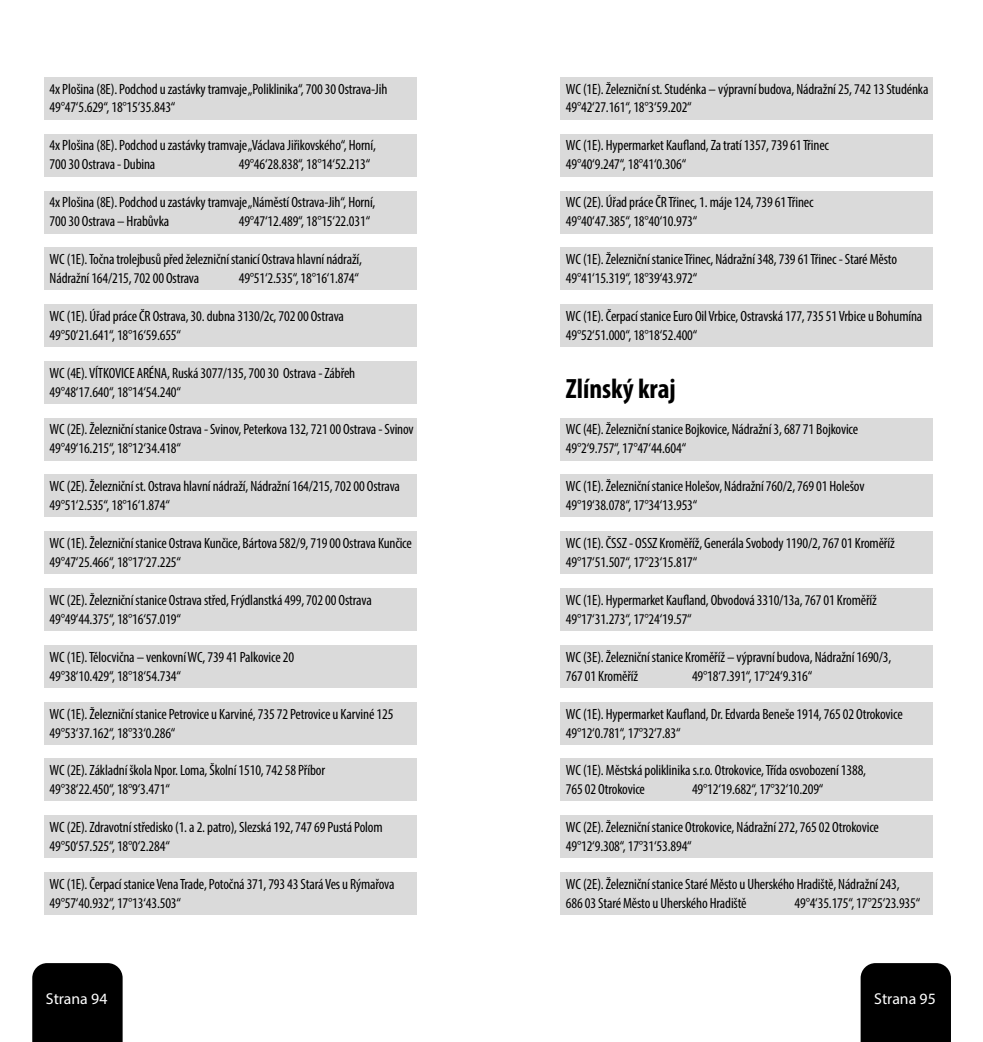
<style>
.page{position:relative;width:983px;height:1042px;background:#fff}
.page>*{position:absolute;margin:0;border:0;box-sizing:border-box;transform-origin:0 0}
.t1{font:700 condensed 28px "Myriad Pro";color:#000}
.t2{font:15.75px "Myriad Pro";color:#fff}
.t3{font:condensed 14.88px/18.9px "Myriad Pro";letter-spacing:-.01em;color:#000}
</style>
<div class="page">
<div style="left:860px;top:963px;width:90px;height:79px;background:#000"></div>
<div style="left:32px;top:963px;width:91px;height:79px;background:#000"></div>
<div style="left:44px;top:872px;width:373px;height:42px;background:#dadada"></div>
<div style="left:44px;top:77px;width:373px;height:43px;background:#dadada"></div>
<div style="left:44px;top:134px;width:373px;height:43px;background:#dadada"></div>
<div style="left:44px;top:191px;width:373px;height:42px;background:#dadada"></div>
<div style="left:44px;top:248px;width:373px;height:42px;background:#dadada"></div>
<div style="left:44px;top:304px;width:373px;height:43px;background:#dadada"></div>
<div style="left:44px;top:361px;width:373px;height:43px;background:#dadada"></div>
<div style="left:44px;top:418px;width:373px;height:42px;background:#dadada"></div>
<div style="left:44px;top:475px;width:373px;height:42px;background:#dadada"></div>
<div style="left:44px;top:531px;width:373px;height:43px;background:#dadada"></div>
<div style="left:44px;top:588px;width:373px;height:43px;background:#dadada"></div>
<div style="left:44px;top:645px;width:373px;height:42px;background:#dadada"></div>
<div style="left:44px;top:702px;width:373px;height:42px;background:#dadada"></div>
<div style="left:44px;top:758px;width:373px;height:43px;background:#dadada"></div>
<div style="left:44px;top:815px;width:373px;height:43px;background:#dadada"></div>
<div style="left:560px;top:77px;width:373px;height:43px;background:#dadada"></div>
<div style="left:560px;top:134px;width:373px;height:43px;background:#dadada"></div>
<div style="left:560px;top:191px;width:373px;height:42px;background:#dadada"></div>
<div style="left:560px;top:248px;width:373px;height:42px;background:#dadada"></div>
<div style="left:560px;top:304px;width:373px;height:43px;background:#dadada"></div>
<div style="left:560px;top:418px;width:373px;height:42px;background:#dadada"></div>
<div style="left:560px;top:475px;width:373px;height:42px;background:#dadada"></div>
<div style="left:560px;top:531px;width:373px;height:43px;background:#dadada"></div>
<div style="left:560px;top:588px;width:373px;height:43px;background:#dadada"></div>
<div style="left:560px;top:645px;width:373px;height:42px;background:#dadada"></div>
<div style="left:560px;top:702px;width:373px;height:42px;background:#dadada"></div>
<div style="left:560px;top:758px;width:373px;height:43px;background:#dadada"></div>
<div style="left:560px;top:815px;width:373px;height:43px;background:#dadada"></div>
<div style="left:560px;top:872px;width:373px;height:42px;background:#dadada"></div>
<p class="t3" style="left:50px;top:79px;width:339px">4x Plošina (8E). Podchod u zastávky tramvaje „Poliklinika“, 700 30 Ostrava-Jih<br>49°47‘5.629“, 18°15‘35.843“</p>
<p class="t3" style="left:50px;top:136px;width:328px">4x Plošina (8E). Podchod u zastávky tramvaje „Václava Jiřikovského“, Horní,<br>700 30 Ostrava - Dubina</p>
<p class="t3" style="left:239px;top:155px;width:133px">49°46‘28.838“, 18°14‘52.213“</p>
<p class="t3" style="left:50px;top:193px;width:327px">4x Plošina (8E). Podchod u zastávky tramvaje „Náměstí Ostrava-Jih“, Horní,<br>700 30 Ostrava – Hrabůvka</p>
<p class="t3" style="left:239px;top:212px;width:133px">49°47‘12.489“, 18°15‘22.031“</p>
<p class="t3" style="left:50px;top:249px;width:314px">WC (1E). Točna trolejbusů před železniční stanicí Ostrava hlavní nádraží,<br>Nádražní 164/215, 702 00 Ostrava</p>
<p class="t3" style="left:239px;top:268px;width:122px">49°51‘2.535“, 18°16‘1.874“</p>
<p class="t3" style="left:50px;top:306px;width:296px">WC (1E). Úřad práce ČR Ostrava, 30. dubna 3130/2c, 702 00 Ostrava<br>49°50‘21.641“, 18°16‘59.655“</p>
<p class="t3" style="left:50px;top:363px;width:307px">WC (4E). VÍTKOVICE ARÉNA, Ruská 3077/135, 700 30 Ostrava - Zábřeh<br>49°48‘17.640“, 18°14‘54.240“</p>
<p class="t3" style="left:50px;top:420px;width:365px">WC (2E). Železniční stanice Ostrava - Svinov, Peterkova 132, 721 00 Ostrava - Svinov<br>49°49‘16.215“, 18°12‘34.418“</p>
<p class="t3" style="left:50px;top:477px;width:352px">WC (2E). Železniční st. Ostrava hlavní nádraží, Nádražní 164/215, 702 00 Ostrava<br>49°51‘2.535“, 18°16‘1.874“</p>
<p class="t3" style="left:50px;top:533px;width:364px">WC (1E). Železniční stanice Ostrava Kunčice, Bártova 582/9, 719 00 Ostrava Kunčice<br>49°47‘25.466“, 18°17‘27.225“</p>
<p class="t3" style="left:50px;top:590px;width:323px">WC (2E). Železniční stanice Ostrava střed, Frýdlanstká 499, 702 00 Ostrava<br>49°49‘44.375“, 18°16‘57.019“</p>
<p class="t3" style="left:50px;top:647px;width:246px">WC (1E). Tělocvična – venkovní WC, 739 41 Palkovice 20<br>49°38‘10.429“, 18°18‘54.734“</p>
<p class="t3" style="left:50px;top:704px;width:345px">WC (1E). Železniční stanice Petrovice u Karviné, 735 72 Petrovice u Karviné 125<br>49°53‘37.162“, 18°33‘0.286“</p>
<p class="t3" style="left:50px;top:761px;width:277px">WC (2E). Základní škola Npor. Loma, Školní 1510, 742 58 Příbor<br>49°38‘22.450“, 18°9‘3.471“</p>
<p class="t3" style="left:50px;top:817px;width:334px">WC (2E). Zdravotní středisko (1. a 2. patro), Slezská 192, 747 69 Pustá Polom<br>49°50‘57.525“, 18°0‘2.284“</p>
<p class="t3" style="left:50px;top:874px;width:346px">WC (1E). Čerpací stanice Vena Trade, Potočná 371, 793 43 Stará Ves u Rýmařova<br>49°57‘40.932“, 17°13‘43.503“</p>
<p class="t3" style="left:566px;top:79px;width:364px">WC (1E). Železniční st. Studénka – výpravní budova, Nádražní 25, 742 13 Studénka<br>49°42‘27.161“, 18°3‘59.202“</p>
<p class="t3" style="left:566px;top:136px;width:264px">WC (1E). Hypermarket Kaufland, Za tratí 1357, 739 61 Třinec<br>49°40‘9.247“, 18°41‘0.306“</p>
<p class="t3" style="left:566px;top:193px;width:249px">WC (2E). Úřad práce ČR Třinec, 1. máje 124, 739 61 Třinec<br>49°40‘47.385“, 18°40‘10.973“</p>
<p class="t3" style="left:566px;top:249px;width:332px">WC (1E). Železniční stanice Třinec, Nádražní 348, 739 61 Třinec - Staré Město<br>49°41‘15.319“, 18°39‘43.972“</p>
<p class="t3" style="left:566px;top:306px;width:358px">WC (1E). Čerpací stanice Euro Oil Vrbice, Ostravská 177, 735 51 Vrbice u Bohumína<br>49°52‘51.000“, 18°18‘52.400“</p>
<h1 class="t1" style="left:566px;top:371px;width:111px">Zlínský kraj</h1>
<p class="t3" style="left:566px;top:420px;width:294px">WC (4E). Železniční stanice Bojkovice, Nádražní 3, 687 71 Bojkovice<br>49°2‘9.757“, 17°47‘44.604“</p>
<p class="t3" style="left:566px;top:477px;width:300px">WC (1E). Železniční stanice Holešov, Nádražní 760/2, 769 01 Holešov<br>49°19‘38.078“, 17°34‘13.953“</p>
<p class="t3" style="left:566px;top:533px;width:330px">WC (1E). ČSSZ - OSSZ Kroměříž, Generála Svobody 1190/2, 767 01 Kroměříž<br>49°17‘51.507“, 17°23‘15.817“</p>
<p class="t3" style="left:566px;top:590px;width:312px">WC (1E). Hypermarket Kaufland, Obvodová 3310/13a, 767 01 Kroměříž<br>49°17‘31.273“, 17°24‘19.57“</p>
<p class="t3" style="left:566px;top:647px;width:327px">WC (3E). Železniční stanice Kroměříž – výpravní budova, Nádražní 1690/3,<br>767 01 Kroměříž</p>
<p class="t3" style="left:692px;top:666px;width:122px">49°18‘7.391“, 17°24‘9.316“</p>
<p class="t3" style="left:566px;top:704px;width:338px">WC (1E). Hypermarket Kaufland, Dr. Edvarda Beneše 1914, 765 02 Otrokovice<br>49°12‘0.781“, 17°32‘7.83“</p>
<p class="t3" style="left:566px;top:761px;width:301px">WC (1E). Městská poliklinika s.r.o. Otrokovice, Třída osvobození 1388,<br>765 02 Otrokovice</p>
<p class="t3" style="left:692px;top:780px;width:133px">49°12‘19.682“, 17°32‘10.209“</p>
<p class="t3" style="left:566px;top:817px;width:314px">WC (2E). Železniční stanice Otrokovice, Nádražní 272, 765 02 Otrokovice<br>49°12‘9.308“, 17°31‘53.894“</p>
<p class="t3" style="left:566px;top:874px;width:335px">WC (2E). Železniční stanice Staré Město u Uherského Hradiště, Nádražní 243,<br>686 03 Staré Město u Uherského Hradiště</p>
<p class="t3" style="left:794px;top:893px;width:127px">49°4‘35.175“, 17°25‘23.935“</p>
<p class="t2" style="left:46px;top:989px;width:63px">Strana 94</p>
<p class="t2" style="left:874px;top:989px;width:63px">Strana 95</p>
</div>
